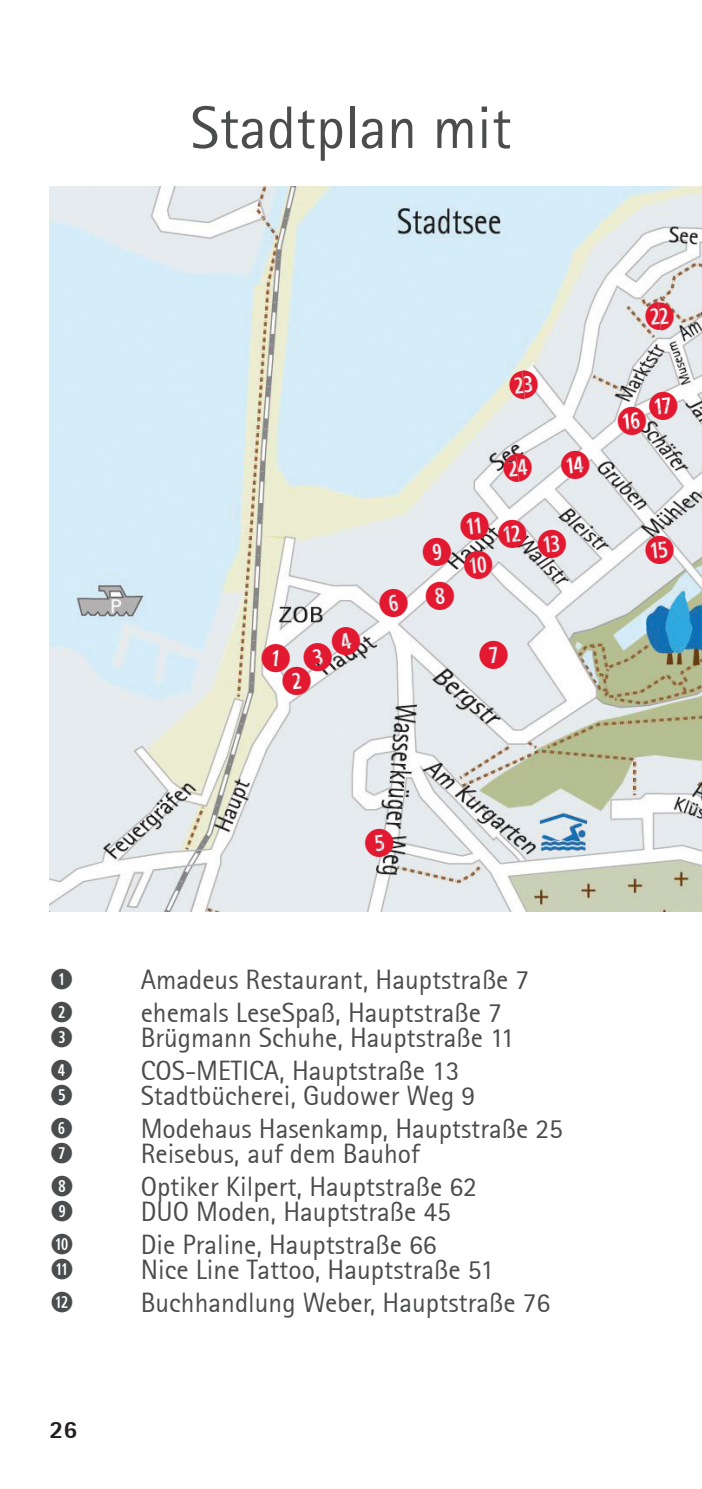
<style>
.page{position:relative;width:702px;height:1489px;background:#fff}
.page>*{position:absolute;margin:0;border:0;box-sizing:border-box;transform-origin:0 0}
.t1{font:60px "Rotis Sans Serif";color:#4b4c4d}
.t2{font:27.5px "Rotis Sans Serif";color:#4b4c4d}
.t3{font:700 27.5px "Combi Numerals";color:#4b4c4d}
.t4{font:800 25px "Rotis Sans Serif";color:#231f20}
</style>
<div class="page">
<img style="left:50px;top:187px;width:652px;height:724px">
<svg style="left:260px;top:623px;width:103px;height:73px"></svg>
<svg style="left:364px;top:827px;width:31px;height:31px"></svg>
<svg style="left:377px;top:587px;width:33px;height:33px"></svg>
<svg style="left:478px;top:638px;width:31px;height:32px"></svg>
<svg style="left:421px;top:509px;width:146px;height:102px"></svg>
<svg style="left:559px;top:448px;width:31px;height:32px"></svg>
<svg style="left:616px;top:390px;width:62px;height:46px"></svg>
<svg style="left:644px;top:300px;width:31px;height:31px"></svg>
<svg style="left:502px;top:452px;width:31px;height:31px"></svg>
<svg style="left:644px;top:533px;width:31px;height:32px"></svg>
<svg style="left:508px;top:369px;width:31px;height:31px"></svg>
<h1 class="t1" style="left:190px;top:92px;width:323px">Stadtplan mit</h1>
<p class="t3" style="left:51px;top:968px;width:24px">Q</p>
<p class="t2" style="left:141px;top:963px;width:390px">Amadeus Restaurant, Hauptstraße 7</p>
<p class="t3" style="left:51px;top:1001px;width:24px">W</p>
<p class="t2" style="left:141px;top:996px;width:362px">ehemals LeseSpaß, Hauptstraße 7</p>
<p class="t3" style="left:51px;top:1026px;width:24px">E</p>
<p class="t2" style="left:141px;top:1021px;width:375px">Brügmann Schuhe, Hauptstraße 11</p>
<p class="t3" style="left:51px;top:1059px;width:24px">R</p>
<p class="t2" style="left:141px;top:1054px;width:320px">COS-METICA, Hauptstraße 13</p>
<p class="t3" style="left:51px;top:1084px;width:24px">T</p>
<p class="t2" style="left:141px;top:1079px;width:336px">Stadtbücherei, Gudower Weg 9</p>
<p class="t3" style="left:51px;top:1117px;width:24px">Y</p>
<p class="t2" style="left:141px;top:1112px;width:424px">Modehaus Hasenkamp, Hauptstraße 25</p>
<p class="t3" style="left:51px;top:1142px;width:24px">U</p>
<p class="t2" style="left:141px;top:1137px;width:280px">Reisebus, auf dem Bauhof</p>
<p class="t3" style="left:51px;top:1175px;width:24px">I</p>
<p class="t2" style="left:141px;top:1170px;width:338px">Optiker Kilpert, Hauptstraße 62</p>
<p class="t3" style="left:51px;top:1200px;width:24px">O</p>
<p class="t2" style="left:141px;top:1195px;width:312px">DUO Moden, Hauptstraße 45</p>
<p class="t3" style="left:51px;top:1233px;width:24px">A</p>
<p class="t2" style="left:141px;top:1228px;width:297px">Die Praline, Hauptstraße 66</p>
<p class="t3" style="left:51px;top:1258px;width:24px">S</p>
<p class="t2" style="left:141px;top:1253px;width:355px">Nice Line Tattoo, Hauptstraße 51</p>
<p class="t3" style="left:51px;top:1291px;width:24px">D</p>
<p class="t2" style="left:141px;top:1286px;width:411px">Buchhandlung Weber, Hauptstraße 76</p>
<p class="t4" style="left:50px;top:1413px;width:29px">26</p>
</div>
